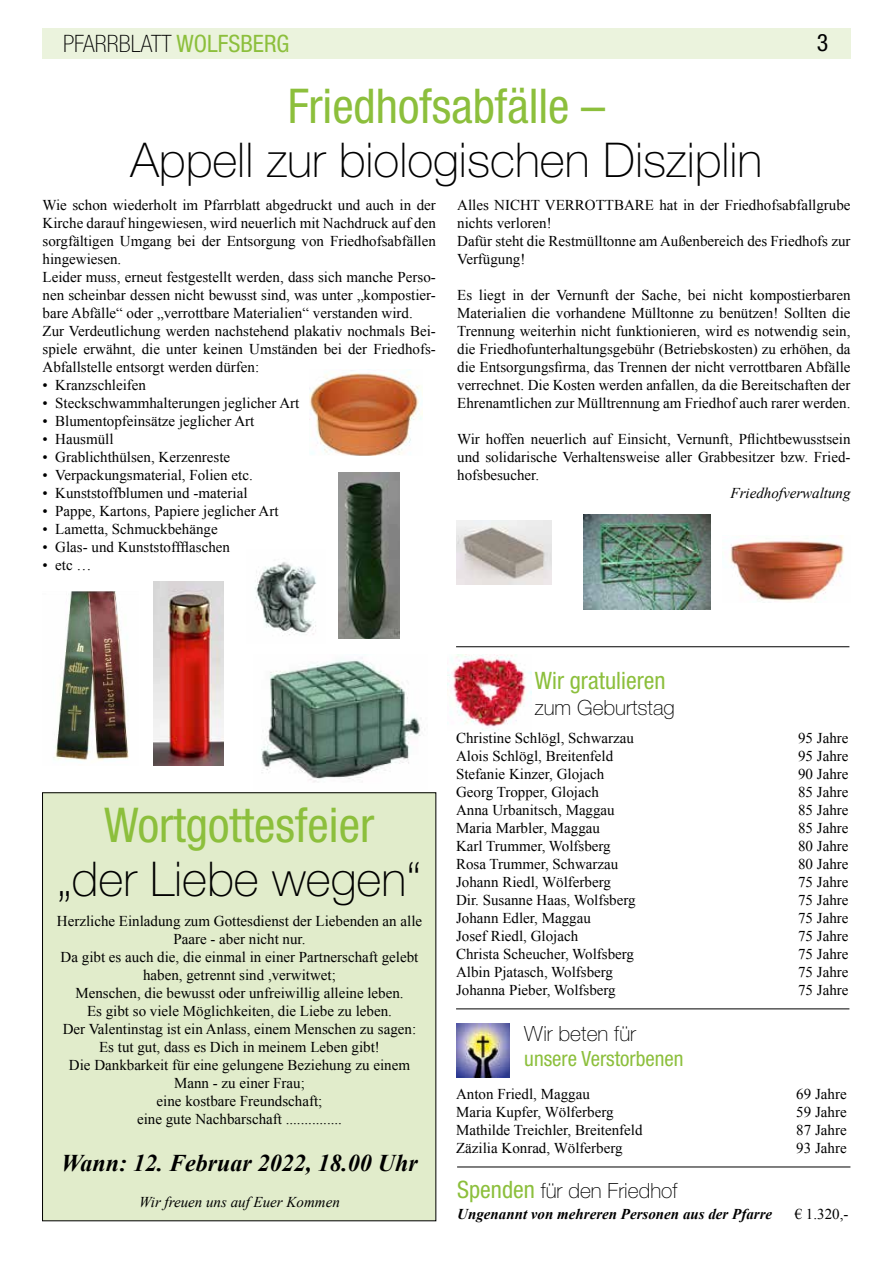
<style>
.page{position:relative;width:893px;height:1263px;background:#fff}
.page>*{position:absolute;margin:0;border:0;box-sizing:border-box;transform-origin:0 0}
.t1{font:100 48px "Helvetica Neue";color:#000}
.t2{font:condensed 48px "Helvetica Neue";color:#8cbf3c}
.t3{font:italic 700 24px "Times New Roman";color:#000}
.t4{font:100 condensed 24px "Helvetica Neue";color:#000}
.t5{font:condensed 24px "Helvetica Neue";color:#8cbf3c}
.t6{font:condensed 24px "Helvetica Neue";color:#000}
.t7{font:100 21px "Helvetica Neue";color:#000}
.t8{font:condensed 21px "Helvetica Neue";color:#8cbf3c}
.t9{font:15px/18px "Times New Roman";color:#000}
.t10{font:italic 15px "Times New Roman";color:#000}
.t11{font:italic 700 15px "Times New Roman";color:#000}
.s1{font-weight:400;color:#8cbf3c}
.s2{font-weight:400;font-stretch:condensed;font-size:24px;color:#8cbf3c}
</style>
<div class="page">
<div style="left:43px;top:793px;width:393px;height:428px;background:#e1eccb"></div>
<div style="left:43px;top:28px;width:808px;height:30px;background:#ebf3dd"></div>
<img style="left:456px;top:1023px;width:54px;height:54px">
<img style="left:448px;top:655px;width:84px;height:75px">
<hr style="left:456px;top:1008px;width:393px;height:1px;background:#000">
<img style="left:338px;top:472px;width:62px;height:166px">
<img style="left:729px;top:536px;width:115px;height:66px">
<img style="left:584px;top:514px;width:126px;height:95px">
<img style="left:261px;top:657px;width:160px;height:125px">
<img style="left:54px;top:591px;width:75px;height:169px">
<img style="left:153px;top:582px;width:70px;height:183px">
<img style="left:255px;top:562px;width:62px;height:74px">
<img style="left:309px;top:370px;width:113px;height:86px">
<img style="left:457px;top:520px;width:94px;height:64px">
<hr style="left:456px;top:646px;width:393px;height:1px;background:#000">
<hr style="left:457px;top:1166px;width:393px;height:1px;background:#000">
<h2 class="t4" style="left:63px;top:30px;width:228px">PFARRBLATT <span class="s1">WOLFSBERG</span></h2>
<h2 class="t6" style="left:817px;top:29px;width:13px">3</h2>
<h1 class="t2" style="left:288px;top:78px;width:319px">Friedhofsabfälle –</h1>
<h1 class="t1" style="left:131px;top:133px;width:633px">Appell zur biologischen Disziplin</h1>
<p class="t9" style="left:43px;top:196px;width:395px">Wie schon wiederholt im Pfarrblatt abgedruckt und auch in der Kirche darauf hingewiesen, wird neuerlich mit Nachdruck auf den sorgfältigen Umgang bei der Entsorgung von Friedhofsabfällen hingewiesen.<br>Leider muss, erneut festgestellt werden, dass sich manche Perso&shy;nen scheinbar dessen nicht bewusst sind, was unter „kompostier&shy;bare Abfälle“ oder „verrottbare Materialien“ verstanden wird.<br>Zur Verdeutlichung werden nachstehend plakativ nochmals Bei&shy;spiele erwähnt, die unter keinen Umständen bei der Friedhofs-Abfallstelle entsorgt werden dürfen:</p>
<p class="t9" style="left:43px;top:376px;width:105px">• Kranzschleifen</p>
<p class="t9" style="left:43px;top:394px;width:258px">• Steckschwammhalterungen jeglicher Art</p>
<p class="t9" style="left:43px;top:412px;width:213px">• Blumentopfeinsätze jeglicher Art</p>
<p class="t9" style="left:43px;top:430px;width:73px">• Hausmüll</p>
<p class="t9" style="left:43px;top:448px;width:189px">• Grablichthülsen, Kerzenreste</p>
<p class="t9" style="left:43px;top:466px;width:212px">• Verpackungsmaterial, Folien etc.</p>
<p class="t9" style="left:43px;top:484px;width:206px">• Kunststoffblumen und -material</p>
<p class="t9" style="left:43px;top:502px;width:238px">• Pappe, Kartons, Papiere jeglicher Art</p>
<p class="t9" style="left:43px;top:520px;width:177px">• Lametta, Schmuckbehänge</p>
<p class="t9" style="left:43px;top:538px;width:189px">• Glas- und Kunststoffflaschen</p>
<p class="t9" style="left:43px;top:556px;width:50px">• etc …</p>
<p class="t9" style="left:457px;top:196px;width:395px">Alles NICHT VERROTTBARE hat in der Friedhofsabfallgrube nichts verloren!<br>Dafür steht die Restmülltonne am Außenbereich des Friedhofs zur Verfügung!</p>
<p class="t9" style="left:457px;top:286px;width:395px;text-align:justify">Es liegt in der Vernunft der Sache, bei nicht kompostierbaren Materialien die vorhandene Mülltonne zu benützen! Sollten die Trennung weiterhin nicht funktionieren, wird es notwendig sein, die Friedhofunterhaltungsgebühr (Betriebskosten) zu erhöhen, da die Entsorgungsfirma, das Trennen der nicht verrottbaren Abfälle verrechnet. Die Kosten werden anfallen, da die Bereitschaften der Ehrenamtlichen zur Mülltrennung am Friedhof auch rarer werden.</p>
<p class="t9" style="left:457px;top:430px;width:395px;text-align:justify">Wir hoffen neuerlich auf Einsicht, Vernunft, Pflichtbewusstsein und solidarische Verhaltensweise aller Grabbesitzer bzw. Fried&shy;hofsbesucher.</p>
<p class="t10" style="left:730px;top:483px;width:121px">Friedhofverwaltung</p>
<h1 class="t2" style="left:104px;top:797px;width:272px">Wortgottesfeier</h1>
<h1 class="t1" style="left:57px;top:852px;width:366px">„der Liebe wegen“</h1>
<p class="t9" style="left:57px;top:912px;width:367px;text-align:center">Herzliche Einladung zum Gottesdienst der Liebenden an alle Paare - aber nicht nur.<br>Da gibt es auch die, die einmal in einer Partnerschaft gelebt haben, getrennt sind ,verwitwet;<br>Menschen, die bewusst oder unfreiwillig alleine leben.<br>Es gibt so viele Möglichkeiten, die Liebe zu leben.<br>Der Valentinstag ist ein Anlass, einem Menschen zu sagen:<br>Es tut gut, dass es Dich in meinem Leben gibt!<br>Die Dankbarkeit für eine gelungene Beziehung zu einem Mann - zu einer Frau;<br>eine kostbare Freundschaft;<br>eine gute Nachbarschaft ...............</p>
<h2 class="t3" style="left:61px;top:1146px;width:358px">Wann: 12. Februar 2022, 18.00 Uhr</h2>
<p class="t10" style="left:139px;top:1192px;width:202px">Wir freuen uns auf Euer Kommen</p>
<h2 class="t5" style="left:535px;top:667px;width:132px">Wir gratulieren</h2>
<h3 class="t7" style="left:535px;top:695px;width:142px">zum Geburtstag</h3>
<p class="t9" style="left:456px;top:729px;width:179px">Christine Schlögl, Schwarzau</p>
<p class="t9" style="left:798px;top:729px;width:52px">95 Jahre</p>
<p class="t9" style="left:456px;top:747px;width:159px">Alois Schlögl, Breitenfeld</p>
<p class="t9" style="left:798px;top:747px;width:52px">95 Jahre</p>
<p class="t9" style="left:456px;top:765px;width:150px">Stefanie Kinzer, Glojach</p>
<p class="t9" style="left:798px;top:765px;width:52px">90 Jahre</p>
<p class="t9" style="left:456px;top:783px;width:144px">Georg Tropper, Glojach</p>
<p class="t9" style="left:798px;top:783px;width:52px">85 Jahre</p>
<p class="t9" style="left:456px;top:801px;width:160px">Anna Urbanitsch, Maggau</p>
<p class="t9" style="left:798px;top:801px;width:52px">85 Jahre</p>
<p class="t9" style="left:456px;top:819px;width:145px">Maria Marbler, Maggau</p>
<p class="t9" style="left:798px;top:819px;width:52px">85 Jahre</p>
<p class="t9" style="left:456px;top:837px;width:156px">Karl Trummer, Wolfsberg</p>
<p class="t9" style="left:798px;top:837px;width:52px">80 Jahre</p>
<p class="t9" style="left:456px;top:855px;width:164px">Rosa Trummer, Schwarzau</p>
<p class="t9" style="left:798px;top:855px;width:52px">80 Jahre</p>
<p class="t9" style="left:456px;top:873px;width:156px">Johann Riedl, Wölferberg</p>
<p class="t9" style="left:798px;top:873px;width:52px">75 Jahre</p>
<p class="t9" style="left:456px;top:891px;width:181px">Dir. Susanne Haas, Wolfsberg</p>
<p class="t9" style="left:798px;top:891px;width:52px">75 Jahre</p>
<p class="t9" style="left:456px;top:909px;width:136px">Johann Edler, Maggau</p>
<p class="t9" style="left:798px;top:909px;width:52px">75 Jahre</p>
<p class="t9" style="left:456px;top:927px;width:124px">Josef Riedl, Glojach</p>
<p class="t9" style="left:798px;top:927px;width:52px">75 Jahre</p>
<p class="t9" style="left:456px;top:945px;width:180px">Christa Scheucher, Wolfsberg</p>
<p class="t9" style="left:798px;top:945px;width:52px">75 Jahre</p>
<p class="t9" style="left:456px;top:963px;width:158px">Albin Pjatasch, Wolfsberg</p>
<p class="t9" style="left:798px;top:963px;width:52px">75 Jahre</p>
<p class="t9" style="left:456px;top:981px;width:161px">Johanna Pieber, Wolfsberg</p>
<p class="t9" style="left:798px;top:981px;width:52px">75 Jahre</p>
<h3 class="t7" style="left:524px;top:1022px;width:113px">Wir beten für</h3>
<h3 class="t8" style="left:524px;top:1046px;width:161px">unsere Verstorbenen</h3>
<p class="t9" style="left:456px;top:1085px;width:135px">Anton Friedl, Maggau</p>
<p class="t9" style="left:796px;top:1085px;width:52px">69 Jahre</p>
<p class="t9" style="left:456px;top:1103px;width:159px">Maria Kupfer, Wölferberg</p>
<p class="t9" style="left:796px;top:1103px;width:52px">59 Jahre</p>
<p class="t9" style="left:456px;top:1121px;width:188px">Mathilde Treichler, Breitenfeld</p>
<p class="t9" style="left:796px;top:1121px;width:52px">87 Jahre</p>
<p class="t9" style="left:456px;top:1139px;width:168px">Zäzilia Konrad, Wölferberg</p>
<p class="t9" style="left:796px;top:1139px;width:52px">93 Jahre</p>
<h3 class="t7" style="left:457px;top:1179px;width:222px"><span class="s2">Spenden</span> für den Friedhof</h3>
<p class="t11" style="left:457px;top:1203px;width:317px">Ungenannt von mehreren Personen aus der Pfarre</p>
<p class="t9" style="left:795px;top:1204px;width:55px">€ 1.320,-</p>
</div>
